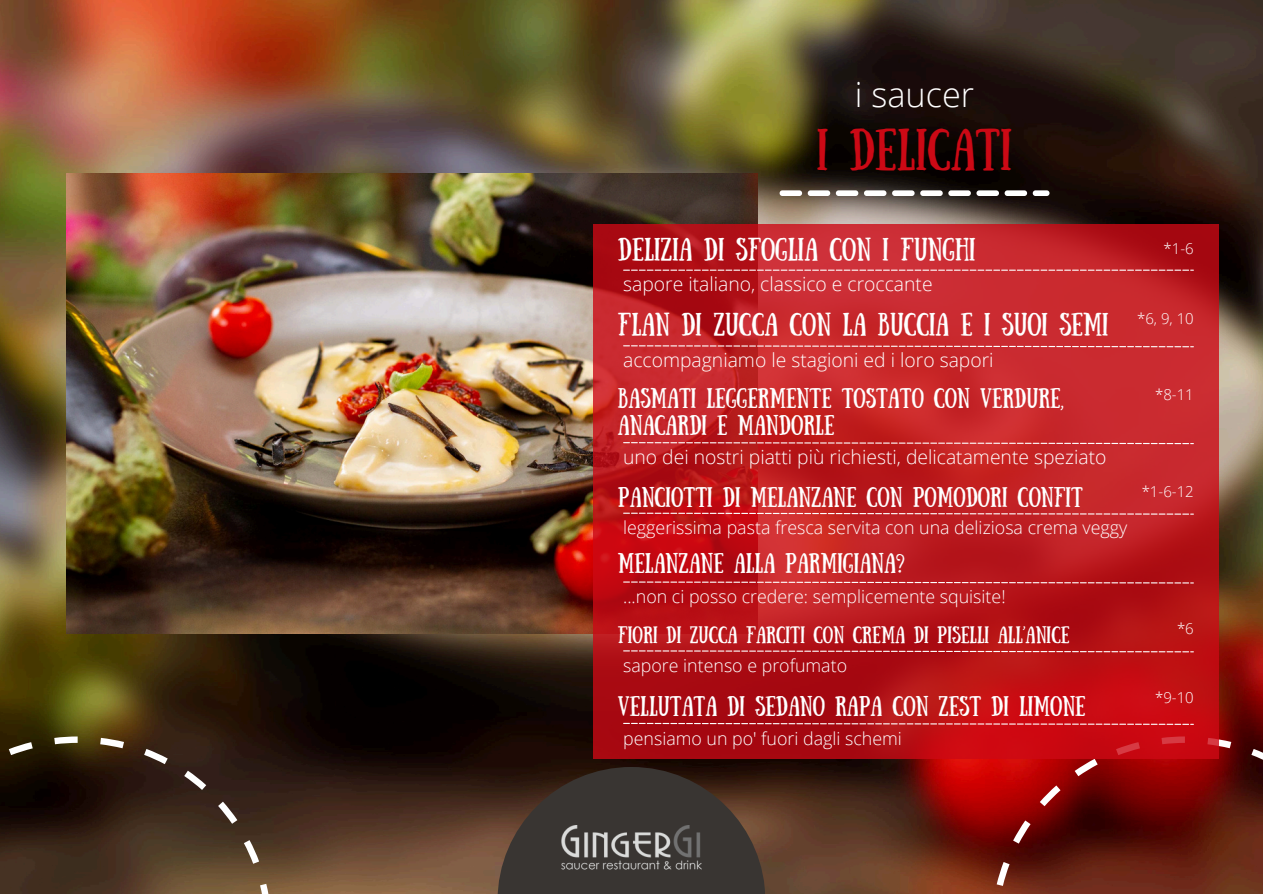
<style>
.page{position:relative;width:1263px;height:894px;background:#fff}
.page>*{position:absolute;margin:0;border:0;box-sizing:border-box;transform-origin:0 0}
.t1{font:41.85px "Sunday";color:#cc0915}
.t2{font:300 34.35px "Open Sans";color:#fff}
.t3{font:22.95px "Sunday";color:#fff}
.t4{font:19.95px/27px "Sunday";color:#fff}
.t5{font:300 19.35px "Open Sans";color:#fff}
.t6{font:300 17.85px "Open Sans";color:#fff}
.t7{font:16.95px "Sunday";color:#fff}
.t8{font:300 15px "Open Sans";color:#fff}
</style>
<div class="page">
<img style="left:0;top:0;width:1263px;height:893px">
<svg style="left:0;top:736px;width:272px;height:157px;background:#3d2b1d"></svg>
<svg style="left:991px;top:736px;width:272px;height:157px;background:#70140d"></svg>
<svg style="left:780px;top:190px;width:269px;height:6px"></svg>
<img style="left:67px;top:173px;width:691px;height:460px">
<svg style="left:593px;top:224px;width:625px;height:534px;background:#be1b20"></svg>
<svg style="left:623px;top:345px;width:571px;height:2px"></svg>
<svg style="left:623px;top:442px;width:571px;height:2px"></svg>
<svg style="left:623px;top:269px;width:571px;height:2px"></svg>
<svg style="left:623px;top:512px;width:571px;height:2px"></svg>
<svg style="left:623px;top:581px;width:571px;height:2px"></svg>
<svg style="left:623px;top:650px;width:571px;height:2px"></svg>
<svg style="left:623px;top:722px;width:571px;height:2px"></svg>
<svg style="left:497px;top:766px;width:268px;height:127px;background:#3b312b"></svg>
<img style="left:562px;top:824px;width:139px;height:46px">
<h4 class="t2" style="left:855px;top:70px;width:121px">i saucer</h4>
<h6 class="t1" style="left:817px;top:120px;width:197px">I DELICATI</h6>
<p class="t3" style="left:618px;top:233px;width:359px">DELIZIA DI SFOGLIA CON I FUNGHI</p>
<h5 class="t8" style="left:1164px;top:238px;width:32px">*1-6</h5>
<h5 class="t5" style="left:623px;top:270px;width:311px">sapore italiano, classico e croccante</h5>
<p class="t3" style="left:618px;top:308px;width:492px">FLAN DI ZUCCA CON LA BUCCIA E I SUOI SEMI</p>
<h3 class="t8" style="left:1137px;top:308px;width:58px">*6, 9, 10</h3>
<h1 class="t5" style="left:623px;top:346px;width:372px">accompagniamo le stagioni ed i loro sapori</h1>
<h5 class="t4" style="left:618px;top:382px;width:447px">BASMATI LEGGERMENTE TOSTATO CON VERDURE,<br>ANACARDI E MANDORLE</h5>
<h3 class="t8" style="left:1155px;top:384px;width:40px">*8-11</h3>
<p class="t5" style="left:623px;top:443px;width:485px">uno dei nostri piatti più richiesti, delicatamente speziato</p>
<p class="t4" style="left:618px;top:481px;width:466px">PANCIOTTI DI MELANZANE CON POMODORI CONFIT</p>
<h5 class="t8" style="left:1142px;top:480px;width:54px">*1-6-12</h5>
<p class="t6" style="left:623px;top:515px;width:506px">leggerissima pasta fresca servita con una deliziosa crema veggy</p>
<h6 class="t4" style="left:618px;top:547px;width:288px">MELANZANE ALLA PARMIGIANA?</h6>
<h5 class="t6" style="left:623px;top:584px;width:384px">...non ci posso credere: semplicemente squisite!</h5>
<h6 class="t7" style="left:618px;top:622px;width:453px">FIORI DI ZUCCA FARCITI CON CREMA DI PISELLI ALL’ANICE</h6>
<h6 class="t6" style="left:623px;top:653px;width:225px">sapore intenso e profumato</h6>
<h5 class="t4" style="left:618px;top:689px;width:469px">VELLUTATA DI SEDANO RAPA CON ZEST DI LIMONE</h5>
<p class="t6" style="left:623px;top:725px;width:280px">pensiamo un po' fuori dagli schemi</p>
<p class="t8" style="left:1177px;top:617px;width:18px">*6</p>
<h6 class="t8" style="left:1155px;top:686px;width:40px">*9-10</h6>
</div>
